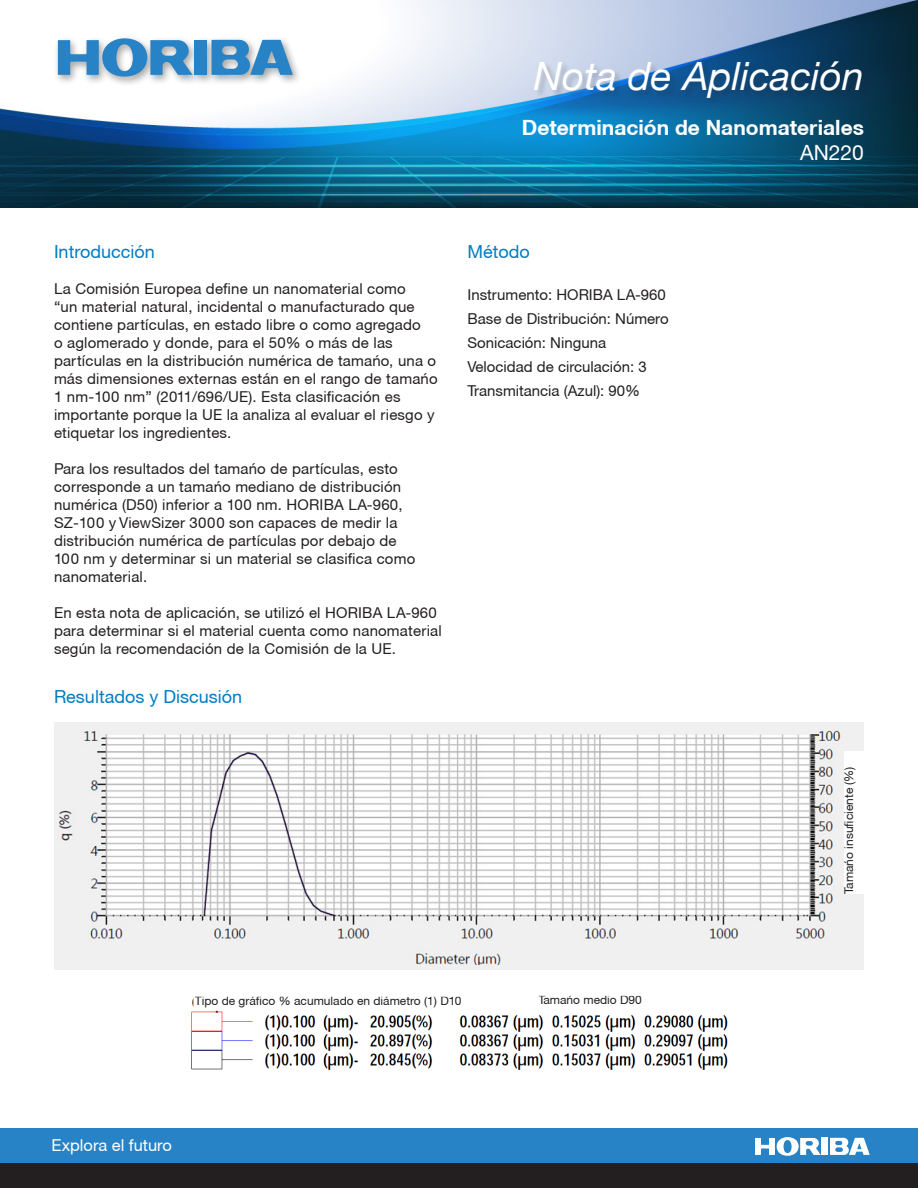
<style>
.page{position:relative;width:918px;height:1188px;background:#fff}
.page>*{position:absolute;margin:0;border:0;box-sizing:border-box;transform-origin:0 0}
.t1{font:italic 39px "Helvetica Neue LT";color:#fff}
.t2{font:italic 100 36px "Helvetica Neue LT";color:#fff;scale:1.25 1}
.t3{font:700 21px "Helvetica Neue CE";color:#fff}
.t4{font:21px "Helvetica Neue CE";color:#fff}
.t5{font:18px "Helvetica Neue CE";color:#007dc3}
.t6{font:16.5px "Helvetica Neue CE";color:#fff}
.t7{font:15px/18px "Helvetica Neue CE";letter-spacing:.01em;color:#231f20}
.t8{font:12px "Helvetica Neue CE";color:#231f20}
</style>
<div class="page">
<div style="left:0;top:1128px;width:918px;height:35px;background:#2783c5"></div>
<div style="left:0;top:1163px;width:918px;height:25px;background:#231f20"></div>
<img style="left:755px;top:1138px;width:20px;height:17px">
<img style="left:777px;top:1137px;width:51px;height:19px">
<img style="left:830px;top:1138px;width:40px;height:17px">
<img style="left:0;top:0;width:918px;height:207px">
<div style="left:54px;top:34px;width:248px;height:53px;background:#231f20;opacity:.4"></div>
<div style="left:195px;top:40px;width:12px;height:35px;background:#2783c5"></div>
<svg style="left:58px;top:38px;width:135px;height:39px"></svg>
<svg style="left:211px;top:40px;width:82px;height:35px"></svg>
<div style="left:535px;top:61px;width:336px;height:45px;background:#231f20;opacity:.2"></div>
<div style="left:54px;top:722px;width:810px;height:247px;background:#f0f0f0"></div>
<img style="left:58px;top:730px;width:787px;height:234px">
<div style="left:845px;top:751px;width:19px;height:143px;background:#fff"></div>
<img style="left:191px;top:998px;width:537px;height:72px">
<div style="left:538px;top:995px;width:130px;height:14px;background:#fff"></div>
<div style="left:194px;top:996px;width:288px;height:14px;background:#fff"></div>
<div style="left:235px;top:1009px;width:20px;height:8px;background:#fff"></div>
<div style="left:429px;top:1008px;width:30px;height:5px;background:#fff"></div>
<p class="t1" style="left:534px;top:52px;width:332px">Nota de Aplicación</p>
<p class="t2" style="left:556px;top:72px;width:248px">Application Note</p>
<p class="t3" style="left:522px;top:114px;width:344px">Determinación de Nanomateriales</p>
<p class="t4" style="left:800px;top:140px;width:65px">AN220</p>
<p class="t5" style="left:54px;top:241px;width:102px">Introducción</p>
<p class="t7" style="left:54px;top:280px;width:353px">La Comisión Europea define un nanomaterial como</p>
<p class="t7" style="left:54px;top:298px;width:385px">“un material natural, incidental o manufacturado que contiene partículas, en estado libre o como agregado<br>o aglomerado y donde, para el 50% o más de las partículas en la distribución numérica de tamaño, una o más dimensiones externas están en el rango de tamaño 1 nm-100 nm” (2011/696/UE). Esta clasificación es importante porque la UE la analiza al evaluar el riesgo y etiquetar los ingredientes.</p>
<p class="t7" style="left:54px;top:460px;width:363px">Para los resultados del tamaño de partículas, esto corresponde a un tamaño mediano de distribución numérica (D50) inferior a 100 nm. HORIBA LA-960, SZ-100 y ViewSizer 3000 son capaces de medir la distribución numérica de partículas por debajo de 100 nm y determinar si un material se clasifica como nanomaterial.</p>
<p class="t7" style="left:54px;top:604px;width:389px">En esta nota de aplicación, se utilizó el HORIBA LA-960 para determinar si el material cuenta como nanomaterial según la recomendación de la Comisión de la UE.</p>
<p class="t5" style="left:54px;top:686px;width:190px">Resultados y Discusión</p>
<p class="t5" style="left:468px;top:241px;width:64px">Método</p>
<p class="t7" style="left:468px;top:286px;width:200px">Instrumento: HORIBA LA-960</p>
<p class="t7" style="left:468px;top:310px;width:203px">Base de Distribución: Número</p>
<p class="t7" style="left:468px;top:334px;width:140px">Sonicación: Ninguna</p>
<p class="t7" style="left:468px;top:358px;width:181px">Velocidad de circulación: 3</p>
<p class="t7" style="left:468px;top:382px;width:174px">Transmitancia (Azul): 90%</p>
<p class="t8" style="left:842px;top:894px;width:129px;rotate:-90deg">Tamaño insuficiente (%)</p>
<p class="t8" style="left:195px;top:994px;width:268px">Tipo de gráfico % acumulado en diámetro (1) D10</p>
<p class="t8" style="left:538px;top:993px;width:105px">Tamaño medio D90</p>
<p class="t6" style="left:52px;top:1135px;width:122px">Explora el futuro</p>
</div>
